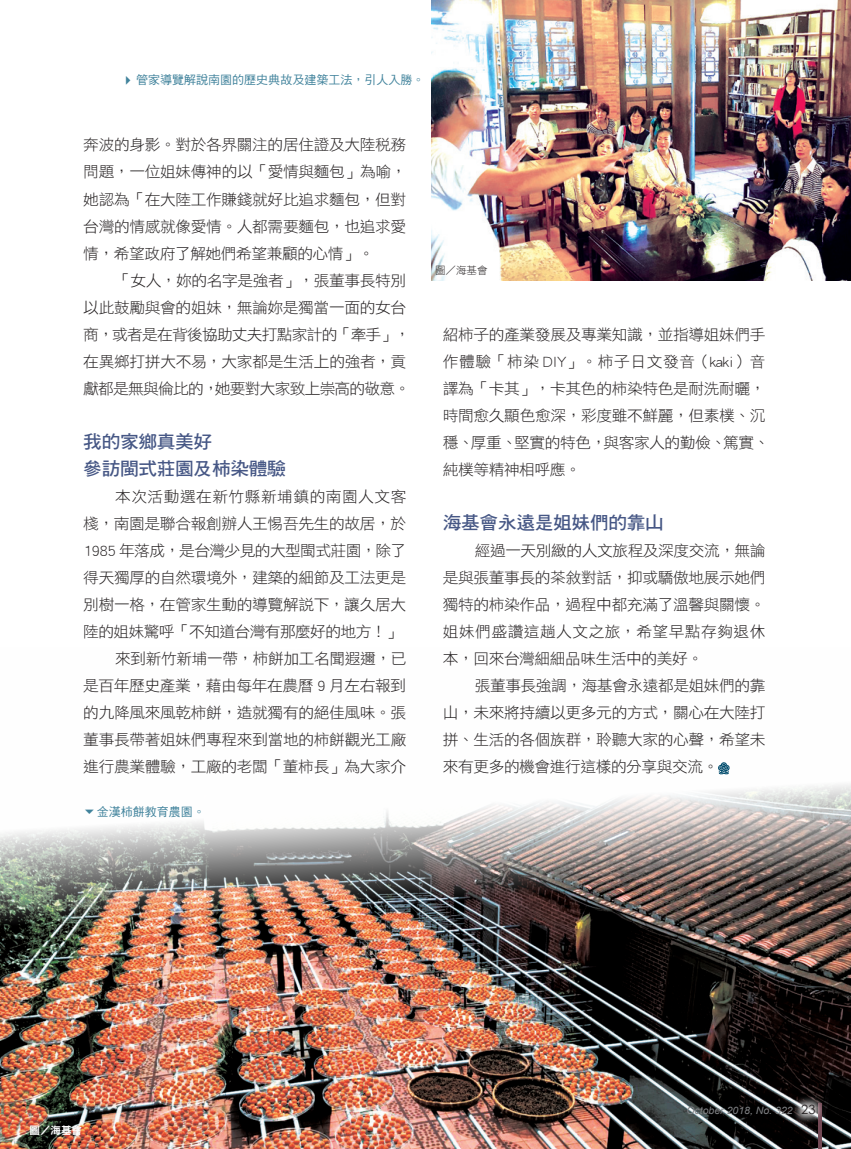
<style>
.page{position:relative;width:851px;height:1149px;background:#fff}
.page>*{position:absolute;margin:0;border:0;box-sizing:border-box;transform-origin:0 0}
.t1{font:18.15px/27px "DF Hei Std W7";letter-spacing:-.02em;color:#465785}
.t2{font:15.3px/27px "DF Hei Std W3";letter-spacing:-.025em;color:#231f20;text-align:justify}
.t3{font:15.3px "DF Hei Std W3";letter-spacing:.03em;color:#231f20}
.t4{font:12px "DF Hei Std W5";color:#41839c}
.t5{font:10.5px "DF Hei Std W9";color:#fff}
.t6{font:10.5px "DF Hei Std W3";color:#231f20}
.t7{font:italic 10.2px "Arial";color:#808285}
.s1{font-family:"Century Gothic";font-style:normal;font-size:12.75px;color:#231f20}
</style>
<div class="page">
<img style="left:0;top:774px;width:850px;height:374px">
<svg style="left:817px;top:1123px;width:4px;height:25px"></svg>
<div style="left:791px;top:1095px;width:33px;height:28px;background:#fff;opacity:.75"></div>
<svg style="left:718px;top:762px;width:12px;height:12px"></svg>
<img style="left:432px;top:0;width:418px;height:281px">
<svg style="left:85px;top:809px;width:9px;height:5px"></svg>
<p class="t4" style="left:136px;top:74px;width:301px">管家導覽解說南園的歷史典故及建築工法，引人入勝。　</p>
<p class="t2" style="left:83px;top:131px;width:324px">奔波的身影。對於各界關注的居住證及大陸稅務問題，一位姐妹傳神的以「愛情與麵包」為喻，她認為「在大陸工作賺錢就好比追求麵包，但對台灣的情感就像愛情。人都需要麵包，也追求愛情，希望政府了解她們希望兼顧的心情」。</p>
<p class="t2" style="left:83px;top:266px;width:328px;text-align:left;text-indent:32px">「女人，妳的名字是強者」，張董事長特別以此鼓勵與會的姐妹，無論妳是獨當一面的女台商，或者是在背後協助丈夫打點家計的「牽手」，在異鄉打拼大不易，大家都是生活上的強者，貢獻都是無與倫比的，她要對大家致上崇高的敬意。</p>
<p class="t1" style="left:83px;top:427px;width:204px">我的家鄉真美好<br>參訪閩式莊園及柿染體驗</p>
<p class="t3" style="left:115px;top:488px;width:292px">本次活動選在新竹縣新埔鎮的南園人文客</p>
<p class="t2" style="left:83px;top:509px;width:324px">棧，南園是聯合報創辦人王惕吾先生的故居，於</p>
<p class="t2" style="left:83px;top:536px;width:324px">1985 年落成，是台灣少見的大型閩式莊園，除了</p>
<p class="t2" style="left:83px;top:563px;width:324px">得天獨厚的自然環境外，建築的細節及工法更是</p>
<p class="t2" style="left:83px;top:590px;width:324px">別樹一格，在管家生動的導覽解說下，讓久居大</p>
<p class="t2" style="left:83px;top:617px;width:320px">陸的姐妹驚呼「不知道台灣有那麼好的地方！」</p>
<p class="t2" style="left:115px;top:644px;width:292px">來到新竹新埔一帶，柿餅加工名聞遐邇，已</p>
<p class="t2" style="left:83px;top:671px;width:324px">是百年歷史產業，藉由每年在農曆 9 月左右報到</p>
<p class="t2" style="left:83px;top:698px;width:324px">的九降風來風乾柿餅，造就獨有的絕佳風味。張</p>
<p class="t2" style="left:83px;top:725px;width:324px">董事長帶著姐妹們專程來到當地的柿餅觀光工廠</p>
<p class="t2" style="left:83px;top:752px;width:324px">進行農業體驗，工廠的老闆「董柿長」為大家介</p>
<p class="t4" style="left:97px;top:805px;width:109px">金漢柿餅教育農園。</p>
<p class="t6" style="left:435px;top:265px;width:54px">圖／海基會</p>
<p class="t2" style="left:443px;top:320px;width:328px;text-align:left">紹柿子的產業發展及專業知識，並指導姐妹們手作體驗「柿染 DIY」。柿子日文發音（kaki）音譯為「卡其」，卡其色的柿染特色是耐洗耐曬，時間愈久顯色愈深，彩度雖不鮮麗，但素樸、沉穩、厚重、堅實的特色，與客家人的勤儉、篤實、純樸等精神相呼應。</p>
<p class="t1" style="left:443px;top:508px;width:222px">海基會永遠是姐妹們的靠山</p>
<p class="t2" style="left:443px;top:536px;width:324px;text-indent:32px">經過一天別緻的人文旅程及深度交流，無論是與張董事長的茶敘對話，抑或驕傲地展示她們獨特的柿染作品，過程中都充滿了溫馨與關懷。姐妹們盛讚這趟人文之旅，希望早點存夠退休本，回來台灣細細品味生活中的美好。</p>
<p class="t2" style="left:443px;top:671px;width:324px;text-indent:32px">張董事長強調，海基會永遠都是姐妹們的靠山，未來將持續以更多元的方式，關心在大陸打拼、生活的各個族群，聆聽大家的心聲，希望未來有更多的機會進行這樣的分享與交流。</p>
<p class="t5" style="left:30px;top:1123px;width:54px">圖／海基會</p>
<p class="t7" style="left:686px;top:1104px;width:130px">October 2018, No. 322 <span class="s1">23</span></p>
</div>
